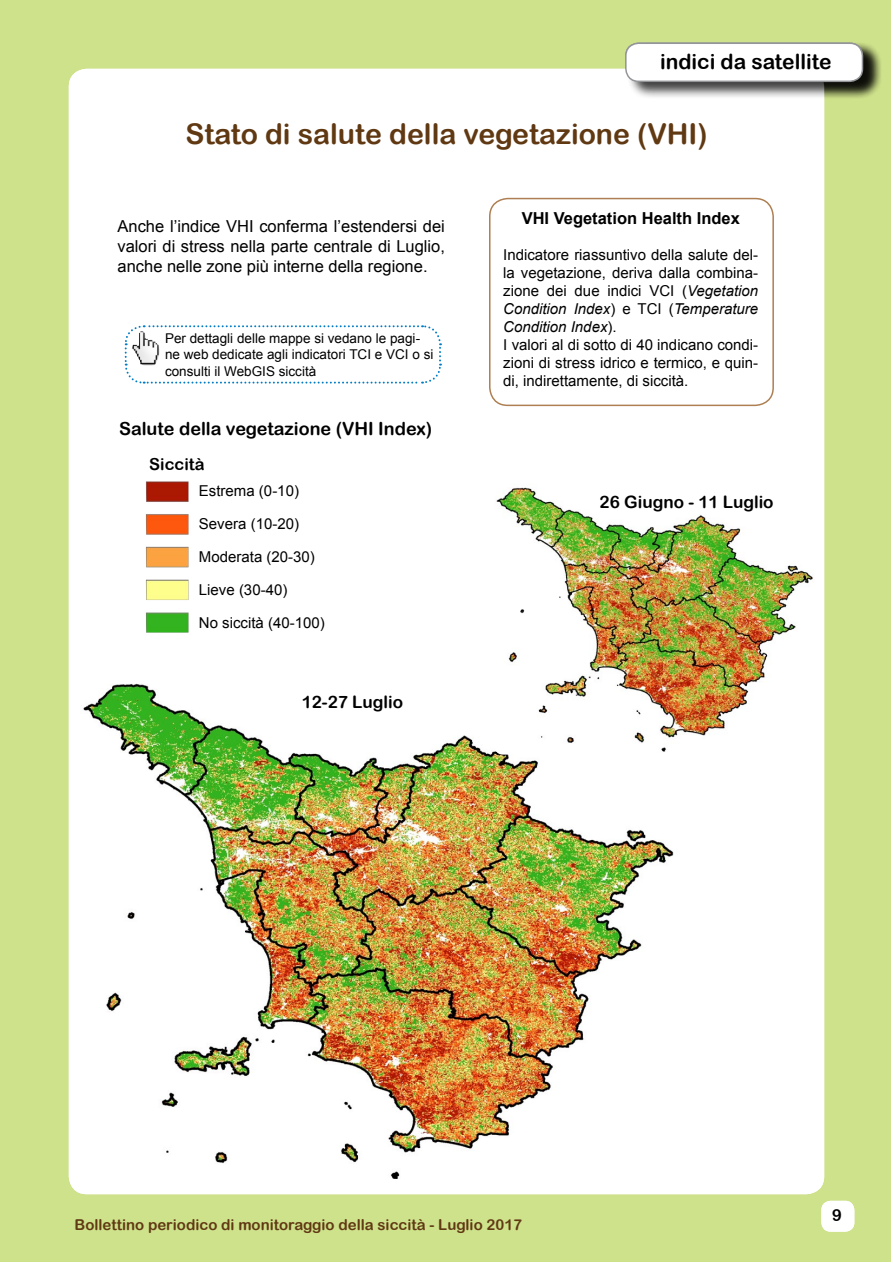
<style>
.page{position:relative;width:893px;height:1263px;background:#fff}
.page>*{position:absolute;margin:0;border:0;box-sizing:border-box;transform-origin:0 0}
.t1{font:28.5px "Arial Rounded MT Bold";color:#603913}
.t2{font:21px "Arial Rounded MT Bold";color:#000}
.t3{font:18px "Arial Rounded MT Bold";color:#000}
.t4{font:17.1px "Arial Rounded MT Bold";color:#000}
.t5{font:16.5px/19.8px "Arial";color:#000;text-align:justify}
.t6{font:700 16.5px "Arial";color:#000}
.t7{font:16.5px "Arial Rounded MT Bold";color:#000}
.t8{font:15px/18px "Arial";color:#000}
.t9{font:15px "Arial Rounded MT Bold";color:#603913}
.t10{font:13.5px/16.5px "Arial";color:#000}
.s1{font-style:italic}
</style>
<div class="page">
<div style="left:0;top:1px;width:891px;height:1261px;background:#cee18b"></div>
<div style="left:69px;top:69px;width:755px;height:1125px;background:#fff;border-radius:18px"></div>
<div style="left:822px;top:1201px;width:32px;height:30px;background:#fff;border-radius:9px"></div>
<div style="left:821px;top:1201px;width:33px;height:31px;border:2px solid #fff;border-radius:9px"></div>
<div style="left:627px;top:42px;width:256px;height:58px;background:#000;opacity:.75"></div>
<div style="left:626px;top:43px;width:236px;height:38px;background:#fff;border-radius:13px"></div>
<div style="left:625px;top:43px;width:238px;height:39px;border:2px solid #939598;border-radius:13px"></div>
<div style="left:489px;top:198px;width:285px;height:208px;border:2px solid #ad7f52;border-radius:18px"></div>
<img style="left:83px;top:683px;width:591px;height:496px">
<img style="left:146px;top:481px;width:43px;height:152px">
<svg style="left:124px;top:325px;width:318px;height:59px"></svg>
<img style="left:132px;top:331px;width:28px;height:35px">
<img style="left:495px;top:487px;width:318px;height:268px">
<div style="left:592px;top:490px;width:189px;height:24px;background:#fff"></div>
<div style="left:258px;top:690px;width:188px;height:24px;background:#fff"></div>
<h2 class="t2" style="left:660px;top:49px;width:173px">indici da satellite</h2>
<h1 class="t1" style="left:185px;top:117px;width:524px">Stato di salute della vegetazione (VHI)</h1>
<p class="t5" style="left:118px;top:217px;width:329px">Anche l’indice VHI conferma l’estendersi dei valori di stress nella parte centrale di Luglio, anche nelle zone più interne della regione.</p>
<p class="t10" style="left:165px;top:330px;width:270px">Per dettagli delle mappe si vedano le pagi&shy;ne web dedicate agli indicatori TCI e VCI o si consulti il WebGIS siccità</p>
<p class="t3" style="left:119px;top:418px;width:315px">Salute della vegetazione (VHI Index)</p>
<p class="t7" style="left:149px;top:454px;width:57px">Siccità</p>
<p class="t8" style="left:199px;top:482px;width:102px">Estrema (0-10)</p>
<p class="t8" style="left:199px;top:515px;width:102px">Severa (10-20)</p>
<p class="t8" style="left:199px;top:548px;width:117px">Moderata (20-30)</p>
<p class="t8" style="left:199px;top:581px;width:90px">Lieve (30-40)</p>
<p class="t8" style="left:199px;top:614px;width:127px">No siccità (40-100)</p>
<p class="t4" style="left:302px;top:692px;width:103px">12-27 Luglio</p>
<p class="t6" style="left:522px;top:207px;width:220px">VHI Vegetation Health Index</p>
<p class="t8" style="left:503px;top:246px;width:256px">Indicatore riassuntivo della salute del&shy;la vegetazione, deriva dalla combina&shy;zione dei due indici VCI (<span class="s1">Vegetation Condition Index</span>) e TCI (<span class="s1">Temperature Condition Index</span>).<br>I valori al di sotto di 40 indicano condi&shy;zioni di stress idrico e termico, e quin&shy;di, indirettamente, di siccità.</p>
<p class="t4" style="left:600px;top:492px;width:175px">26 Giugno - 11 Luglio</p>
<p class="t9" style="left:75px;top:1216px;width:449px">Bollettino periodico di monitoraggio della siccità - Luglio 2017</p>
<p class="t7" style="left:832px;top:1205px;width:11px">9</p>
</div>
